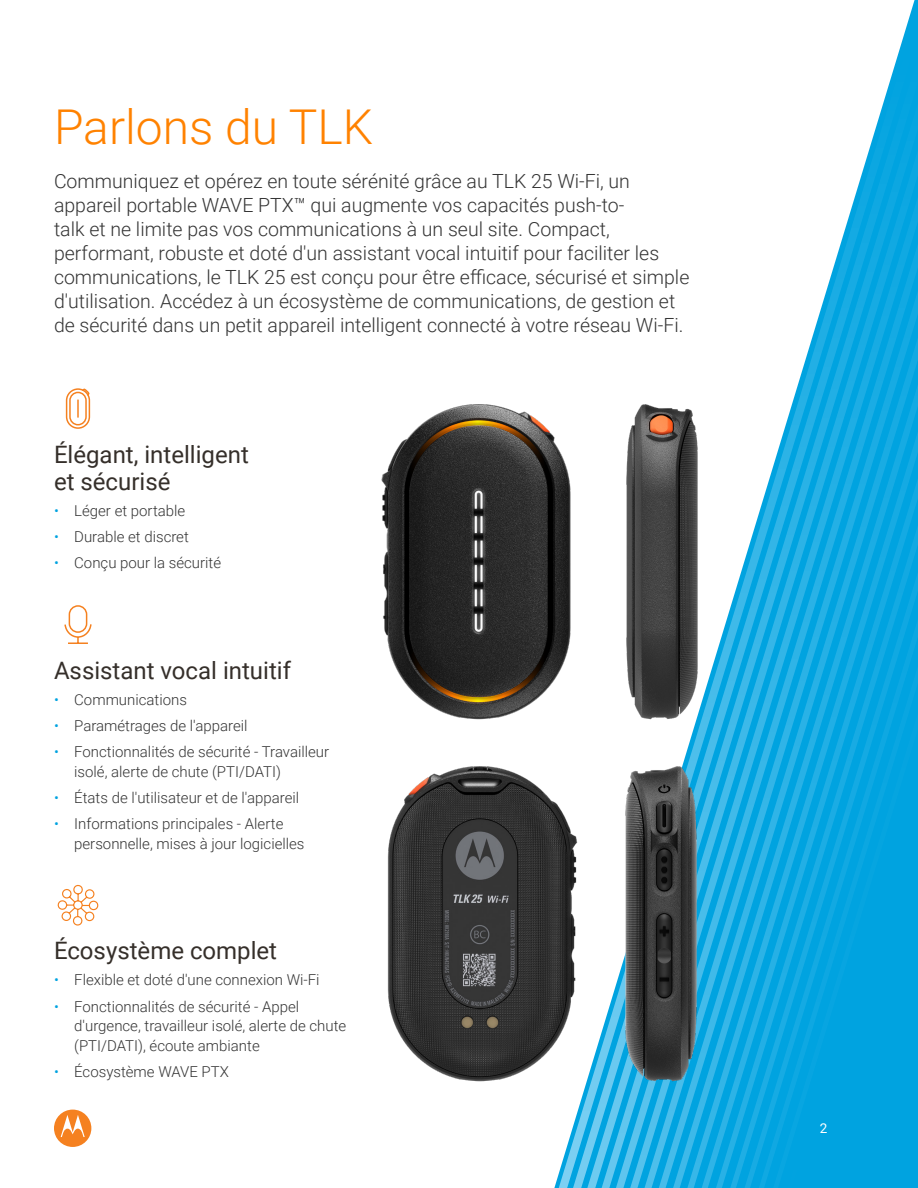
<style>
.page{position:relative;width:918px;height:1188px;background:#fff}
.page>*{position:absolute;margin:0;border:0;box-sizing:border-box;transform-origin:0 0}
.H1_-_Content_Header{font:300 48px "Roboto";color:#ff8200}
.H2_-_Content_Header{font:24px/27px "Roboto";color:#352f2a}
.Intro_Copy{font:300 19.5px/24px "Roboto";color:#343434}
.t1{font:300 15px/19.5px "Roboto";color:#343434}
.t2{font:13.5px "Roboto";color:#fff}
.s1{color:#00a3e0}
</style>
<div class="page">
<svg style="left:554px;top:0;width:364px;height:1188px"></svg>
<svg style="left:554px;top:352px;width:200px;height:8px"></svg>
<svg style="left:554px;top:344px;width:200px;height:8px"></svg>
<svg style="left:554px;top:336px;width:200px;height:8px"></svg>
<svg style="left:554px;top:328px;width:200px;height:8px"></svg>
<svg style="left:554px;top:320px;width:200px;height:8px"></svg>
<svg style="left:554px;top:311px;width:200px;height:9px"></svg>
<svg style="left:554px;top:303px;width:200px;height:8px"></svg>
<svg style="left:554px;top:295px;width:200px;height:8px"></svg>
<svg style="left:554px;top:287px;width:200px;height:8px"></svg>
<svg style="left:554px;top:279px;width:200px;height:8px"></svg>
<svg style="left:554px;top:271px;width:200px;height:8px"></svg>
<svg style="left:554px;top:262px;width:200px;height:9px"></svg>
<svg style="left:554px;top:254px;width:200px;height:8px"></svg>
<svg style="left:554px;top:246px;width:200px;height:8px"></svg>
<svg style="left:554px;top:238px;width:200px;height:8px"></svg>
<svg style="left:554px;top:230px;width:200px;height:8px"></svg>
<svg style="left:554px;top:222px;width:200px;height:8px"></svg>
<svg style="left:554px;top:213px;width:200px;height:9px"></svg>
<svg style="left:554px;top:0;width:200px;height:213px"></svg>
<svg style="left:65px;top:388px;width:26px;height:41px"></svg>
<svg style="left:64px;top:605px;width:28px;height:39px"></svg>
<svg style="left:57px;top:884px;width:42px;height:42px"></svg>
<img style="left:586px;top:757px;width:167px;height:362px">
<img style="left:387px;top:757px;width:199px;height:362px">
<img style="left:580px;top:366px;width:174px;height:391px">
<img style="left:381px;top:366px;width:199px;height:391px">
<div style="left:54px;top:1110px;width:37px;height:37px;background:#f58120;border-radius:50%"></div>
<svg style="left:61px;top:1115px;width:24px;height:22px"></svg>
<p class="H1_-_Content_Header" style="left:54px;top:93px;width:321px">Parlons du TLK</p>
<p class="Intro_Copy" style="left:54px;top:169px;width:637px">Communiquez et opérez en toute sérénité grâce au TLK 25 Wi-Fi, un appareil portable WAVE PTX™ qui augmente vos capacités push-to-<br>talk et ne limite pas vos communications à un seul site. Compact, performant, robuste et doté d'un assistant vocal intuitif pour faciliter les communications, le TLK 25 est conçu pour être efficace, sécurisé et simple d'utilisation. Accédez à un écosystème de communications, de gestion et de sécurité dans un petit appareil intelligent connecté à votre réseau Wi-Fi.</p>
<p class="H2_-_Content_Header" style="left:54px;top:440px;width:196px">Élégant, intelligent et sécurisé</p>
<p class="t1" style="left:54px;top:500px;width:133px"><span class="s1">•</span> Léger et portable</p>
<p class="t1" style="left:54px;top:526px;width:136px"><span class="s1">•</span> Durable et discret</p>
<p class="t1" style="left:54px;top:553px;width:169px"><span class="s1">•</span> Conçu pour la sécurité</p>
<p class="H2_-_Content_Header" style="left:54px;top:656px;width:239px">Assistant vocal intuitif</p>
<p class="t1" style="left:54px;top:689px;width:134px"><span class="s1">•</span> Communications</p>
<p class="t1" style="left:54px;top:715px;width:195px"><span class="s1">•</span> Paramétrages de l'appareil</p>
<p class="t1" style="left:74px;top:742px;width:256px;text-indent:-20px"><span class="s1">•</span> Fonctionnalités de sécurité - Travailleur isolé, alerte de chute (PTI/DATI)</p>
<p class="t1" style="left:54px;top:787px;width:247px"><span class="s1">•</span> États de l'utilisateur et de l'appareil</p>
<p class="t1" style="left:74px;top:814px;width:232px;text-indent:-20px"><span class="s1">•</span> Informations principales - Alerte personnelle, mises à jour logicielles</p>
<p class="H2_-_Content_Header" style="left:54px;top:936px;width:225px">Écosystème complet</p>
<p class="t1" style="left:54px;top:970px;width:267px"><span class="s1">•</span> Flexible et doté d'une connexion Wi-Fi</p>
<p class="t1" style="left:74px;top:996px;width:274px;text-indent:-20px"><span class="s1">•</span> Fonctionnalités de sécurité - Appel d'urgence, travailleur isolé, alerte de chute (PTI/DATI), écoute ambiante</p>
<p class="t1" style="left:54px;top:1061px;width:177px"><span class="s1">•</span> Écosystème WAVE PTX</p>
<p class="t2" style="left:820px;top:1119px;width:9px">2</p>
</div>
